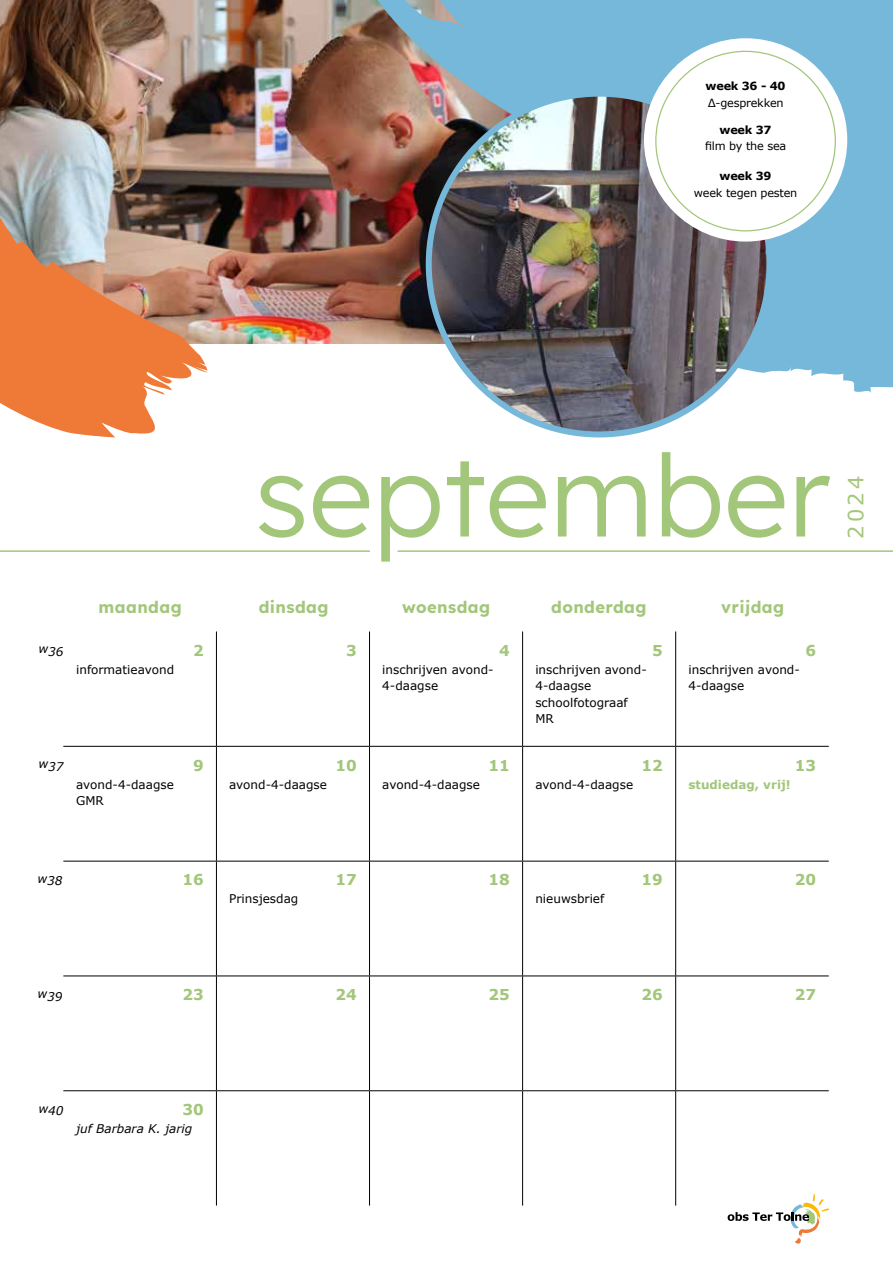
<style>
.page{position:relative;width:893px;height:1263px;background:#fff}
.page>*{position:absolute;margin:0;border:0;box-sizing:border-box;transform-origin:0 0}
.t1{font:300 114px "Lexend";color:#a2c67a}
.t2{font:21px "Verdana";color:#a2c67a}
.t3{font:700 16.5px "Lexend";letter-spacing:.025em;color:#a2c67a}
.t4{font:700 15px "Verdana";color:#a2c67a}
.t5{font:12px/16.5px "Verdana";color:#000}
.t6{font:italic 12px "Verdana";color:#000}
.t7{font:700 12px "Verdana";color:#a2c67a}
.t8{font:11.25px "Verdana";letter-spacing:-.02em;color:#000}
.t9{font:700 11.25px "Verdana";letter-spacing:-.02em;color:#000}
</style>
<div class="page">
<img style="left:208px;top:0;width:241px;height:344px">
<svg style="left:63px;top:747px;width:766px;height:458px"></svg>
<hr style="left:216px;top:631px;width:1px;height:115px;background:#000">
<hr style="left:369px;top:631px;width:1px;height:115px;background:#000">
<hr style="left:522px;top:631px;width:1px;height:115px;background:#000">
<hr style="left:675px;top:631px;width:1px;height:115px;background:#000">
<hr style="left:63px;top:746px;width:153px;height:1px;background:#000">
<hr style="left:216px;top:746px;width:153px;height:1px;background:#000">
<hr style="left:216px;top:747px;width:1px;height:114px;background:#000">
<hr style="left:369px;top:746px;width:154px;height:1px;background:#000">
<hr style="left:369px;top:747px;width:1px;height:114px;background:#000">
<hr style="left:523px;top:746px;width:153px;height:1px;background:#000">
<hr style="left:522px;top:747px;width:1px;height:114px;background:#000">
<hr style="left:676px;top:746px;width:153px;height:1px;background:#000">
<hr style="left:675px;top:747px;width:1px;height:114px;background:#000">
<hr style="left:63px;top:861px;width:153px;height:1px;background:#000">
<hr style="left:216px;top:861px;width:153px;height:1px;background:#000">
<hr style="left:216px;top:861px;width:1px;height:114px;background:#000">
<hr style="left:369px;top:861px;width:154px;height:1px;background:#000">
<hr style="left:369px;top:861px;width:1px;height:114px;background:#000">
<hr style="left:523px;top:861px;width:153px;height:1px;background:#000">
<hr style="left:522px;top:861px;width:1px;height:114px;background:#000">
<hr style="left:676px;top:861px;width:153px;height:1px;background:#000">
<hr style="left:675px;top:861px;width:1px;height:114px;background:#000">
<hr style="left:63px;top:975px;width:153px;height:1px;background:#000">
<hr style="left:216px;top:975px;width:153px;height:1px;background:#000">
<hr style="left:216px;top:976px;width:1px;height:114px;background:#000">
<hr style="left:369px;top:975px;width:154px;height:1px;background:#000">
<hr style="left:369px;top:976px;width:1px;height:114px;background:#000">
<hr style="left:523px;top:975px;width:153px;height:1px;background:#000">
<hr style="left:522px;top:976px;width:1px;height:114px;background:#000">
<hr style="left:676px;top:975px;width:153px;height:1px;background:#000">
<hr style="left:675px;top:976px;width:1px;height:114px;background:#000">
<hr style="left:63px;top:1090px;width:153px;height:1px;background:#000">
<hr style="left:216px;top:1090px;width:153px;height:1px;background:#000">
<hr style="left:216px;top:1091px;width:1px;height:114px;background:#000">
<hr style="left:369px;top:1090px;width:154px;height:1px;background:#000">
<hr style="left:369px;top:1091px;width:1px;height:114px;background:#000">
<hr style="left:523px;top:1090px;width:153px;height:1px;background:#000">
<hr style="left:522px;top:1091px;width:1px;height:114px;background:#000">
<hr style="left:676px;top:1090px;width:153px;height:1px;background:#000">
<hr style="left:675px;top:1091px;width:1px;height:114px;background:#000">
<svg style="left:728px;top:1193px;width:101px;height:51px"></svg>
<hr style="left:398px;top:550px;width:495px;height:2px;background:#a2c67a">
<hr style="left:0;top:550px;width:370px;height:2px;background:#a2c67a">
<img style="left:324px;top:0;width:569px;height:183px">
<svg style="left:649px;top:32px;width:244px;height:363px;background:#81bddc"></svg>
<img style="left:429px;top:94px;width:340px;height:340px;border-radius:170px">
<div style="left:644px;top:38px;width:203px;height:204px;background:#fff;border-radius:50%"></div>
<img style="left:0;top:0;width:208px;height:437px">
<p class="t9" style="left:706px;top:78px;width:81px">week 36 - 40</p>
<p class="t8" style="left:708px;top:95px;width:77px">∆-gesprekken</p>
<p class="t9" style="left:720px;top:122px;width:53px">week 37</p>
<p class="t8" style="left:705px;top:139px;width:83px">film by the sea</p>
<p class="t9" style="left:720px;top:168px;width:53px">week 39</p>
<p class="t8" style="left:694px;top:185px;width:105px">week tegen pesten</p>
<h1 class="t1" style="left:254px;top:414px;width:578px">september</h1>
<p class="t6" style="left:38px;top:643px;width:27px">w36</p>
<h3 class="t3" style="left:98px;top:594px;width:85px">maandag</h3>
<h3 class="t3" style="left:259px;top:594px;width:71px">dinsdag</h3>
<h3 class="t3" style="left:402px;top:594px;width:89px">woensdag</h3>
<h3 class="t3" style="left:551px;top:594px;width:97px">donderdag</h3>
<h3 class="t3" style="left:721px;top:594px;width:65px">vrijdag</h3>
<p class="t5" style="left:76px;top:661px;width:100px">informatieavond</p>
<p class="t4" style="left:193px;top:640px;width:12px">2</p>
<p class="t4" style="left:346px;top:640px;width:12px">3</p>
<p class="t4" style="left:499px;top:640px;width:12px">4</p>
<p class="t5" style="left:382px;top:661px;width:113px">inschrijven avond-<br>4-daagse</p>
<p class="t4" style="left:652px;top:640px;width:12px">5</p>
<p class="t5" style="left:535px;top:661px;width:113px">inschrijven avond-<br>4-daagse schoolfotograaf<br>MR</p>
<p class="t4" style="left:805px;top:640px;width:12px">6</p>
<p class="t5" style="left:688px;top:661px;width:113px">inschrijven avond-<br>4-daagse</p>
<p class="t6" style="left:38px;top:758px;width:27px">w37</p>
<p class="t5" style="left:76px;top:776px;width:99px">avond-4-daagse<br>GMR</p>
<p class="t4" style="left:193px;top:754px;width:12px">9</p>
<p class="t5" style="left:229px;top:776px;width:99px">avond-4-daagse</p>
<p class="t4" style="left:335px;top:754px;width:23px">10</p>
<p class="t5" style="left:382px;top:776px;width:99px">avond-4-daagse</p>
<p class="t4" style="left:488px;top:754px;width:23px">11</p>
<p class="t5" style="left:535px;top:776px;width:99px">avond-4-daagse</p>
<p class="t4" style="left:642px;top:754px;width:23px">12</p>
<p class="t4" style="left:795px;top:754px;width:23px">13</p>
<p class="t7" style="left:688px;top:776px;width:104px">studiedag, vrij!</p>
<h2 class="t2" style="left:841px;top:539px;width:66px;rotate:-90deg">2024</h2>
<p class="t6" style="left:37px;top:873px;width:27px">w38</p>
<p class="t4" style="left:182px;top:869px;width:23px">16</p>
<p class="t4" style="left:335px;top:869px;width:23px">17</p>
<p class="t5" style="left:229px;top:891px;width:71px">Prinsjesdag</p>
<p class="t4" style="left:488px;top:869px;width:23px">18</p>
<p class="t4" style="left:642px;top:869px;width:23px">19</p>
<p class="t5" style="left:535px;top:891px;width:70px">nieuwsbrief</p>
<p class="t4" style="left:795px;top:869px;width:23px">20</p>
<p class="t6" style="left:37px;top:988px;width:27px">w39</p>
<p class="t4" style="left:182px;top:984px;width:23px">23</p>
<p class="t4" style="left:335px;top:984px;width:23px">24</p>
<p class="t4" style="left:488px;top:984px;width:23px">25</p>
<p class="t4" style="left:642px;top:984px;width:23px">26</p>
<p class="t4" style="left:795px;top:984px;width:23px">27</p>
<p class="t6" style="left:38px;top:1102px;width:27px">w40</p>
<p class="t4" style="left:182px;top:1099px;width:23px">30</p>
<p class="t6" style="left:76px;top:1120px;width:118px">juf Barbara K. jarig</p>
</div>
